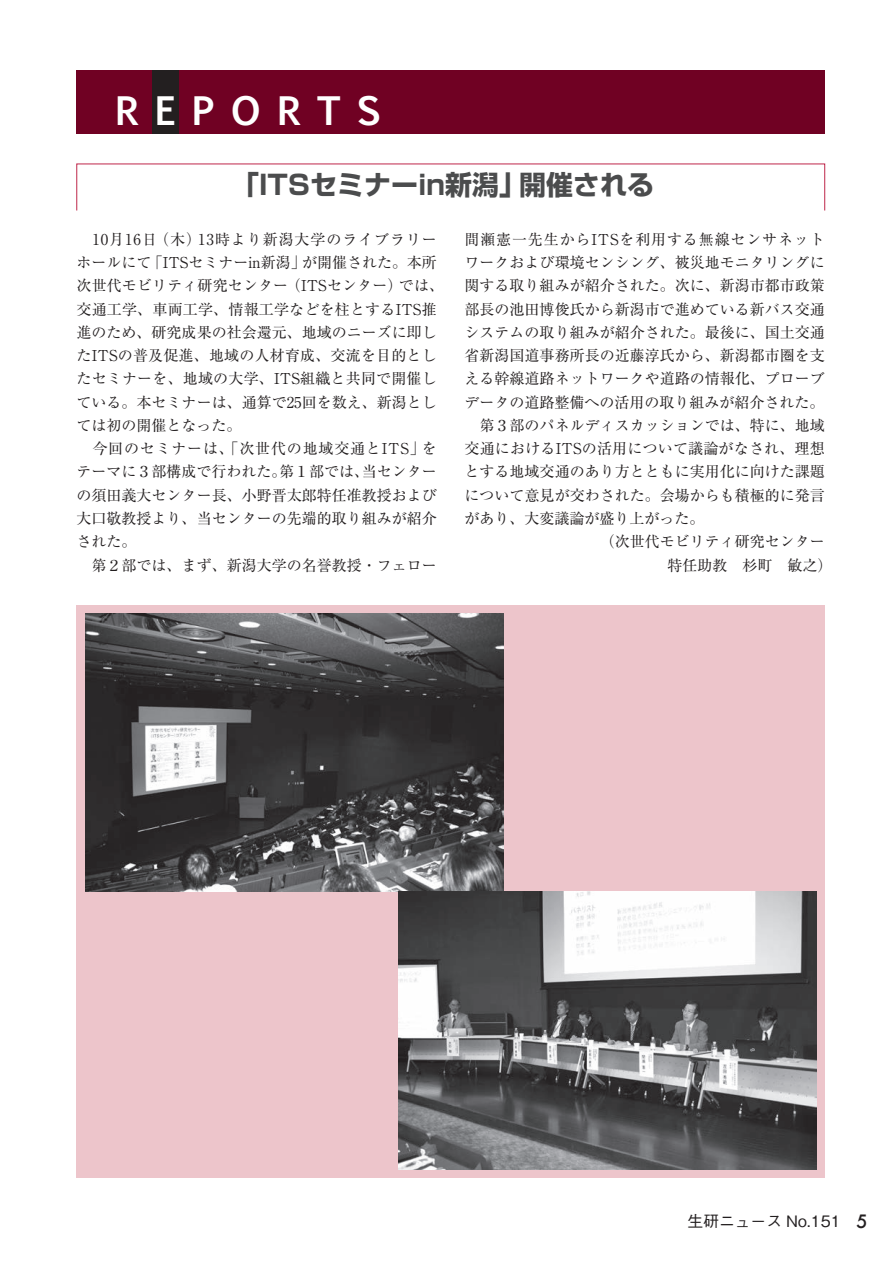
<style>
.page{position:relative;width:893px;height:1263px;background:#fff}
.page>*{position:absolute;margin:0;border:0;box-sizing:border-box;transform-origin:0 0}
.t1{font:700 37.5px "Euphemia UCAS";letter-spacing:.42em;color:#fff}
.t2{font:700 27px "Shin Go Pro";color:#4b4c4d}
.t3{font:500 15.75px "Gothic BBB Pro";color:#231f20}
.t4{font:15px/23.2px "Ryumin Pro";color:#231f20}
.t5{font:15px "Ryumin Pro";letter-spacing:.055em;color:#231f20}
.s1{font-family:"Futura";font-size:18px}
</style>
<div class="page">
<div style="left:77px;top:70px;width:748px;height:64px;background:#700123"></div>
<div style="left:152px;top:70px;width:26px;height:64px;background:#231f20"></div>
<div style="left:77px;top:605px;width:748px;height:573px;background:#edc5cb"></div>
<img style="left:85px;top:613px;width:418px;height:278px">
<img style="left:398px;top:891px;width:418px;height:278px">
<h1 class="t1" style="left:115px;top:83px;width:268px">REPORTS</h1>
<h2 class="t2" style="left:232px;top:164px;width:424px">「ITSセミナーin新潟」開催される</h2>
<p class="t4" style="left:77px;top:227px;width:369px">　10月16日（木）13時より新潟大学のライブラリーホールにて「ITSセミナーin新潟」が開催された。本所次世代モビリティ研究センター（ITSセンター）では、交通工学、車両工学、情報工学などを柱とするITS推進のため、研究成果の社会還元、地域のニーズに即したITSの普及促進、地域の人材育成、交流を目的としたセミナーを、地域の大学、ITS組織と共同で開催している。本セミナーは、通算で25回を数え、新潟としては初の開催となった。<br>　今回のセミナーは、「次世代の地域交通とITS」をテーマに３部構成で行われた。第１部では、当センターの須田義大センター長、小野晋太郎特任准教授および大口敬教授より、当センターの先端的取り組みが紹介された。<br>　第２部では、まず、新潟大学の名誉教授・フェロー</p>
<p class="t5" style="left:465px;top:228px;width:362px">間瀬憲一先生からITSを利用する無線センサネット</p>
<p class="t4" style="left:465px;top:250px;width:362px">ワークおよび環境センシング、被災地モニタリングに</p>
<p class="t4" style="left:465px;top:273px;width:362px">関する取り組みが紹介された。次に、新潟市都市政策</p>
<p class="t4" style="left:465px;top:296px;width:362px">部長の池田博俊氏から新潟市で進めている新バス交通</p>
<p class="t4" style="left:465px;top:320px;width:362px">システムの取り組みが紹介された。最後に、国土交通</p>
<p class="t4" style="left:465px;top:343px;width:362px">省新潟国道事務所長の近藤淳氏から、新潟都市圏を支</p>
<p class="t4" style="left:465px;top:366px;width:362px">える幹線道路ネットワークや道路の情報化、プローブ</p>
<p class="t4" style="left:465px;top:389px;width:361px">データの道路整備への活用の取り組みが紹介された。</p>
<p class="t4" style="left:465px;top:413px;width:362px">　第３部のパネルディスカッションでは、特に、地域</p>
<p class="t4" style="left:465px;top:436px;width:362px">交通におけるITSの活用について議論がなされ、理想</p>
<p class="t4" style="left:465px;top:459px;width:362px">とする地域交通のあり方とともに実用化に向けた課題</p>
<p class="t4" style="left:465px;top:482px;width:362px">について意見が交わされた。会場からも積極的に発言</p>
<p class="t4" style="left:465px;top:506px;width:241px">があり、大変議論が盛り上がった。</p>
<p class="t4" style="left:600px;top:529px;width:226px">（次世代モビリティ研究センター</p>
<p class="t4" style="left:652px;top:552px;width:181px">　特任助教　杉町　敏之）</p>
<p class="t3" style="left:688px;top:1208px;width:181px">生研ニュース No.151　<span class="s1">5</span></p>
</div>
